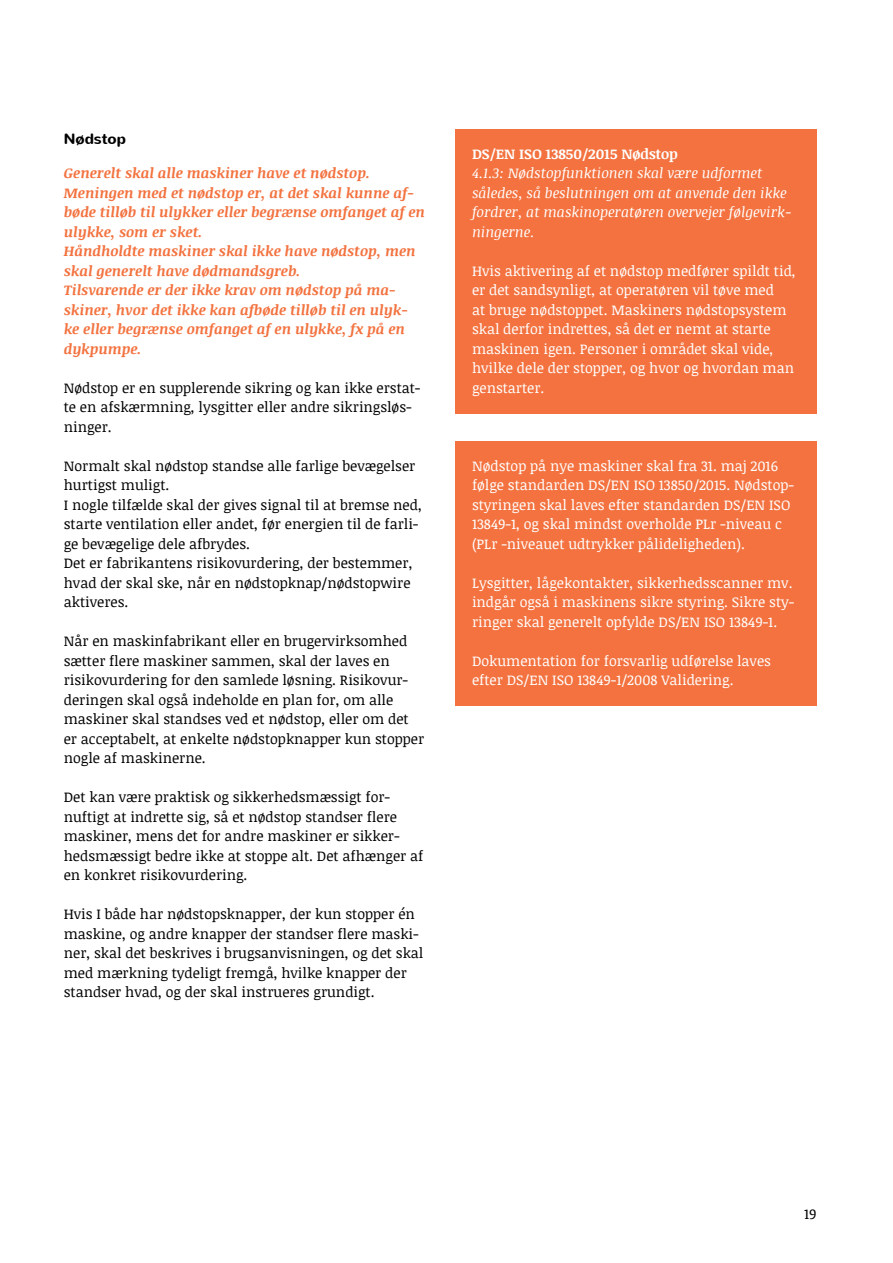
<style>
.page{position:relative;width:893px;height:1263px;background:#fff}
.page>*{position:absolute;margin:0;border:0;box-sizing:border-box;transform-origin:0 0}
.t1{font:700 15px "Nunito";color:#000}
.t2{font:14.25px/19.5px "Noticia Text";color:#000}
.t3{font:14.25px/19.5px "Noticia Text";color:#fff}
.t4{font:italic 700 14.25px/19.5px "Noticia Text";color:#f3723f}
.t5{font:italic 14.25px/19.5px "Noticia Text";color:#fff}
.t6{font:700 14.25px "Noticia Text";color:#fff}
</style>
<div class="page">
<div style="left:455px;top:441px;width:361px;height:265px;background:#f3723f"></div>
<div style="left:455px;top:129px;width:361px;height:284px;background:#f3723f"></div>
<p class="t1" style="left:64px;top:128px;width:64px">Nødstop</p>
<p class="t4" style="left:64px;top:163px;width:363px">Generelt skal alle maskiner have et nødstop.<br>Meningen med et nødstop er, at det skal kunne af&shy;bøde tilløb til ulykker eller begrænse omfanget af en ulykke, som er sket.<br>Håndholdte maskiner skal ikke have nødstop, men skal generelt have dødmandsgreb.<br>Tilsvarende er der ikke krav om nødstop på ma&shy;skiner, hvor det ikke kan afbøde tilløb til en ulyk&shy;ke eller begrænse omfanget af en ulykke, fx på en dykpumpe.</p>
<p class="t2" style="left:64px;top:378px;width:358px">Nødstop er en supplerende sikring og kan ikke erstat&shy;te en afskærmning, lysgitter eller andre sikringsløs&shy;ninger.</p>
<p class="t2" style="left:64px;top:456px;width:360px">Normalt skal nødstop standse alle farlige bevægelser hurtigst muligt.<br>I nogle tilfælde skal der gives signal til at bremse ned, starte ventilation eller andet, før energien til de farli&shy;ge bevægelige dele afbrydes.<br>Det er fabrikantens risikovurdering, der bestemmer, hvad der skal ske, når en nødstopknap/nødstopwire aktiveres.</p>
<p class="t2" style="left:64px;top:631px;width:362px">Når en maskinfabrikant eller en brugervirksomhed sætter flere maskiner sammen, skal der laves en risikovurdering for den samlede løsning. Risikovur&shy;deringen skal også indeholde en plan for, om alle maskiner skal standses ved et nødstop, eller om det er acceptabelt, at enkelte nødstopknapper kun stopper nogle af maskinerne.</p>
<p class="t2" style="left:64px;top:787px;width:361px">Det kan være praktisk og sikkerhedsmæssigt for&shy;nuftigt at indrette sig, så et nødstop standser flere maskiner, mens det for andre maskiner er sikker&shy;hedsmæssigt bedre ikke at stoppe alt. Det afhænger af en konkret risikovurdering.</p>
<p class="t2" style="left:64px;top:904px;width:361px">Hvis I både har nødstopsknapper, der kun stopper én maskine, og andre knapper der standser flere maski&shy;ner, skal det beskrives i brugsanvisningen, og det skal med mærkning tydeligt fremgå, hvilke knapper der standser hvad, og der skal instrueres grundigt.</p>
<p class="t6" style="left:472px;top:143px;width:207px">DS/EN ISO 13850/2015 Nødstop</p>
<p class="t5" style="left:472px;top:163px;width:321px">4.1.3: Nødstopfunktionen skal være udformet således, så beslutningen om at anvende den ikke fordrer, at maskinoperatøren overvejer følgevirk&shy;ningerne.</p>
<p class="t3" style="left:472px;top:260px;width:325px">Hvis aktivering af et nødstop medfører spildt tid, er det sandsynligt, at operatøren vil tøve med<br>at bruge nødstoppet. Maskiners nødstopsystem skal derfor indrettes, så det er nemt at starte maskinen igen. Personer i området skal vide, hvilke dele der stopper, og hvor og hvordan man genstarter.</p>
<p class="t3" style="left:472px;top:455px;width:324px">Nødstop på nye maskiner skal fra 31. maj 2016 følge standarden DS/EN ISO 13850/2015. Nødstop&shy;styringen skal laves efter standarden DS/EN ISO 13849-1, og skal mindst overholde PLr -niveau c (PLr -niveauet udtrykker pålideligheden).</p>
<p class="t3" style="left:472px;top:572px;width:324px">Lysgitter, lågekontakter, sikkerhedsscanner mv. indgår også i maskinens sikre styring. Sikre sty&shy;ringer skal generelt opfylde DS/EN ISO 13849-1.</p>
<p class="t3" style="left:472px;top:650px;width:300px">Dokumentation for forsvarlig udførelse laves efter DS/EN ISO 13849-1/2008 Validering.</p>
<p class="t2" style="left:804px;top:1203px;width:14px">19</p>
</div>
